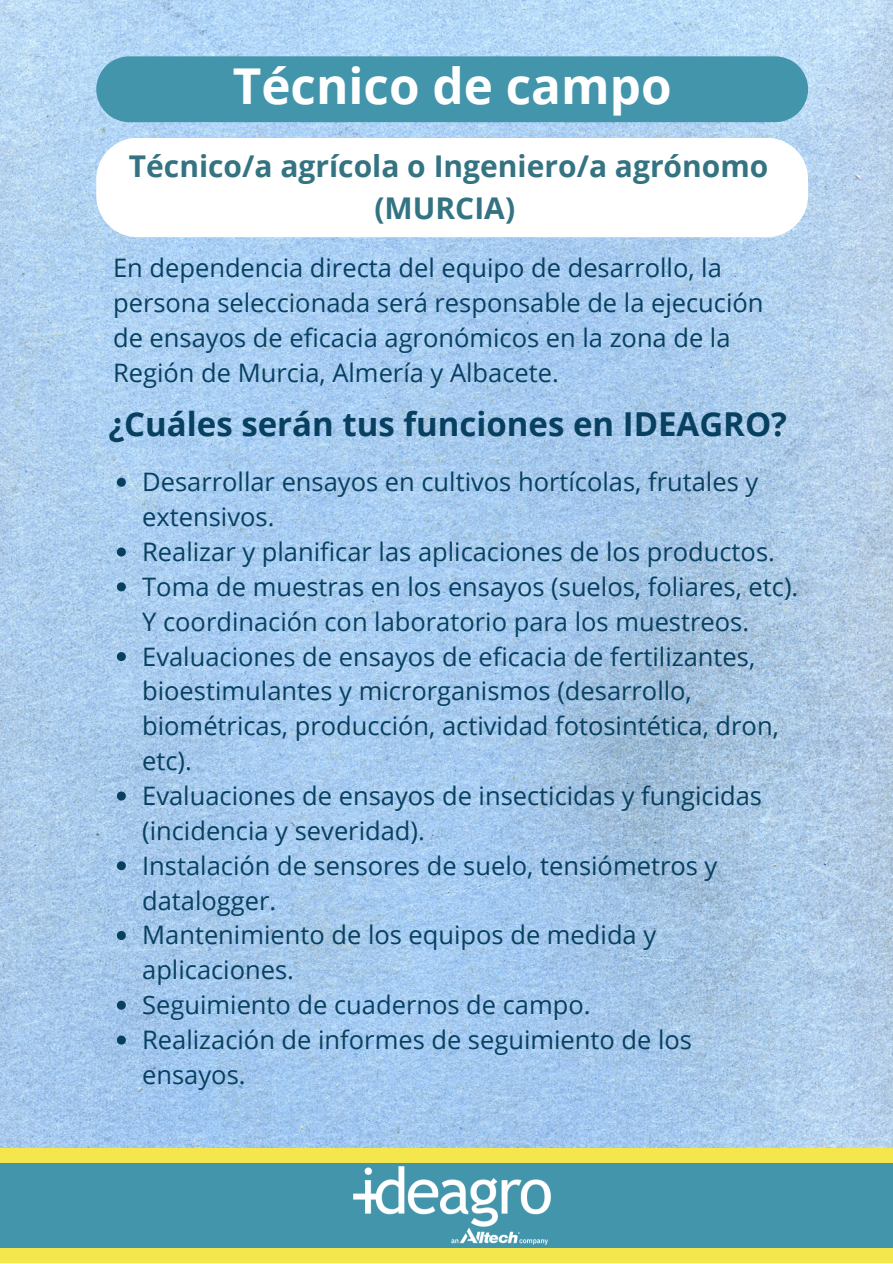
<style>
.page{position:relative;width:893px;height:1264px;background:#fff}
.page>*{position:absolute;margin:0;border:0;box-sizing:border-box;transform-origin:0 0}
.t1{font:700 49.5px "Open Sans";color:#fff}
.t2{font:700 33px "Open Sans";color:#084060}
.t3{font:700 30px/41.5px "Open Sans";color:#347382;text-align:center}
.t4{font:25.5px/34.8px "Open Sans";color:#084060}
</style>
<div class="page">
<img style="left:0;top:0;width:892px;height:1148px">
<div style="left:96px;top:56px;width:712px;height:66px;background:#4295aa"></div>
<svg style="left:96px;top:138px;width:712px;height:99px"></svg>
<svg style="left:117px;top:478px;width:9px;height:9px"></svg>
<svg style="left:117px;top:547px;width:9px;height:9px"></svg>
<svg style="left:117px;top:582px;width:9px;height:9px"></svg>
<svg style="left:117px;top:652px;width:9px;height:9px"></svg>
<svg style="left:117px;top:791px;width:9px;height:9px"></svg>
<svg style="left:117px;top:861px;width:9px;height:9px"></svg>
<svg style="left:117px;top:931px;width:9px;height:9px"></svg>
<svg style="left:117px;top:1000px;width:9px;height:9px"></svg>
<svg style="left:117px;top:1035px;width:9px;height:9px"></svg>
<div style="left:0;top:1148px;width:892px;height:114px;background:#4295aa"></div>
<img style="left:353px;top:1166px;width:198px;height:78px">
<div style="left:0;top:1148px;width:892px;height:14px;background:#f3e74d"></div>
<div style="left:0;top:1248px;width:892px;height:14px;background:#f3e74d"></div>
<h1 class="t1" style="left:233px;top:51px;width:440px">Técnico de campo</h1>
<p class="t3" style="left:129px;top:145px;width:641px">Técnico/a agrícola o Ingeniero/a agrónomo (MURCIA)</p>
<p class="t4" style="left:113px;top:250px;width:652px">En dependencia directa del equipo de desarrollo, la persona seleccionada será responsable de la ejecución de ensayos de eficacia agronómicos en la zona de la Región de Murcia, Almería y Albacete.</p>
<p class="t2" style="left:108px;top:401px;width:680px">¿Cuáles serán tus funciones en IDEAGRO?</p>
<p class="t4" style="left:142px;top:464px;width:657px">Desarrollar ensayos en cultivos hortícolas, frutales y extensivos.<br>Realizar y planificar las aplicaciones de los productos.<br>Toma de muestras en los ensayos (suelos, foliares, etc).<br>Y coordinación con laboratorio para los muestreos.<br>Evaluaciones de ensayos de eficacia de fertilizantes, bioestimulantes y microrganismos (desarrollo, biométricas, producción, actividad fotosintética, dron, etc).<br>Evaluaciones de ensayos de insecticidas y fungicidas (incidencia y severidad).<br>Instalación de sensores de suelo, tensiómetros y datalogger.<br>Mantenimiento de los equipos de medida y aplicaciones.<br>Seguimiento de cuadernos de campo.<br>Realización de informes de seguimiento de los ensayos.</p>
</div>
